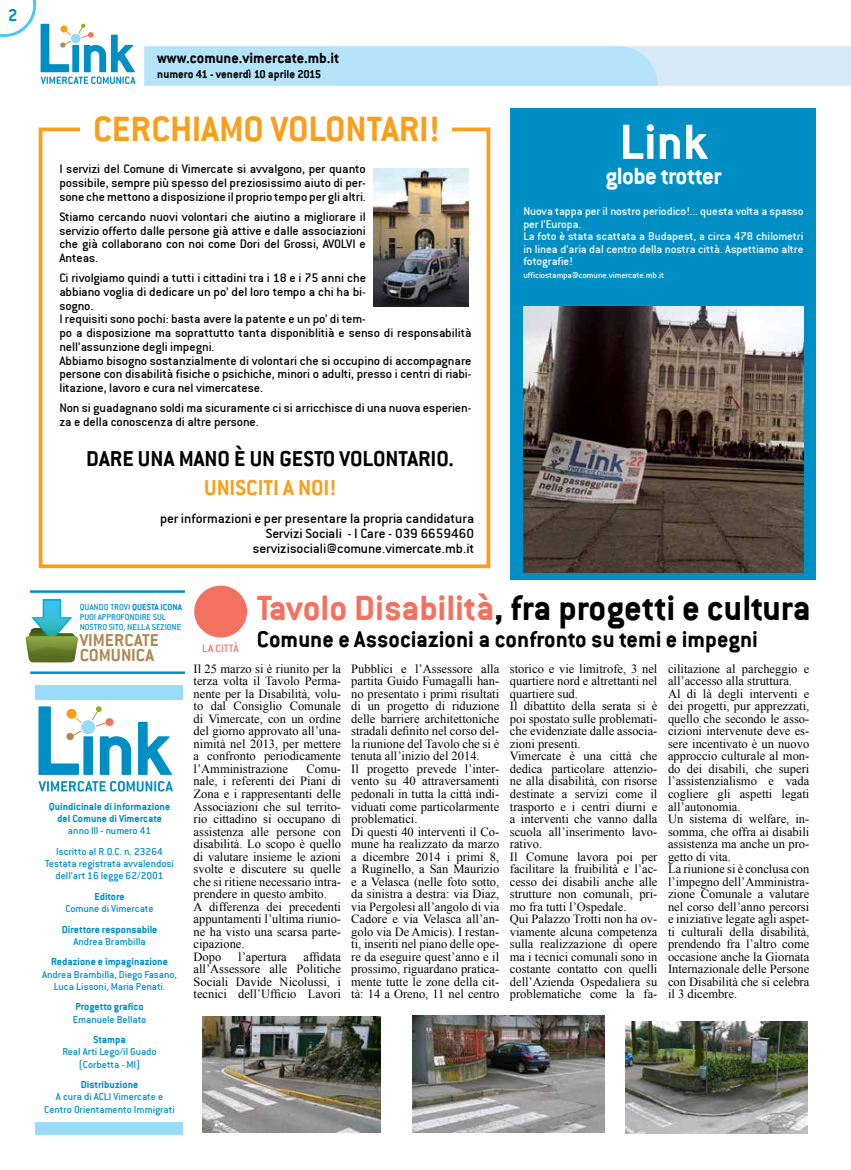
<style>
.page{position:relative;width:851px;height:1170px;background:#fff}
.page>*{position:absolute;margin:0;border:0;box-sizing:border-box;transform-origin:0 0}
.t1{font:700 54.12px "Conduit ITC";color:#fff}
.t2{font:700 38.75px "Conduit ITC";color:#000}
.t3{font:700 38.75px "Conduit ITC";color:#f99f1c}
.t4{font:700 25.88px "Conduit ITC";letter-spacing:-.02em;color:#fff}
.t5{font:700 25px "Conduit ITC";color:#000}
.t6{font:700 23.75px "Conduit ITC";color:#000}
.t7{font:700 23.75px "Conduit ITC";color:#f99f1c}
.t8{font:700 19px/15.5px "Conduit ITC";color:#af8855}
.t9{font:700 18.75px "Conduit ITC";color:#008fc5}
.t10{font:700 16.25px "Conduit ITC";color:#000}
.t11{font:15px/15px "Conduit ITC";color:#000;text-align:right}
.t12{font:13.75px/13.8px "Conduit ITC";color:#000;text-align:justify}
.t13{font:12.5px/12.5px "Times New Roman";color:#000}
.t14{font:12.5px/12.5px "Conduit ITC";color:#fff}
.t15{font:700 12.5px "Conduit ITC";color:#000}
.t16{font:11.88px "Conduit ITC";color:#f37160}
.t17{font:11.25px/12.1px "Conduit ITC";color:#008fc5;text-align:center}
.t18{font:700 11.25px/12.1px "Conduit ITC";color:#008fc5;text-align:center}
.t19{font:9.5px/10px "Conduit ITC";color:#008fc5}
.t20{font:9.38px "Conduit ITC";color:#fff}
.s1{font-weight:700}
.s2{color:#f37160}
</style>
<div class="page">
<svg style="left:144px;top:46px;width:706px;height:40px;background:#bee4f9"></svg>
<div style="left:39px;top:127px;width:451px;height:441px;border:4px solid #f99f1c"></div>
<div style="left:81px;top:108px;width:371px;height:34px;background:#fff"></div>
<svg style="left:38px;top:706px;width:134px;height:68px"></svg>
<svg style="left:38px;top:781px;width:135px;height:10px"></svg>
<div style="left:36px;top:685px;width:147px;height:14px;background:#9adbf9"></div>
<div style="left:36px;top:1122px;width:147px;height:12px;background:#9adbf9"></div>
<svg style="left:0;top:0;width:135px;height:84px"></svg>
<svg style="left:25px;top:599px;width:53px;height:63px"></svg>
<hr style="left:30px;top:671px;width:155px;height:3px;background:#008fc5">
<hr style="left:30px;top:590px;width:155px;height:2px;background:#008fc5">
<div style="left:510px;top:108px;width:306px;height:471px;background:#008fc5"></div>
<img style="left:523px;top:306px;width:280px;height:266px">
<div style="left:194px;top:585px;width:53px;height:52px;background:#f37160;border-radius:50%"></div>
<img style="left:373px;top:168px;width:95px;height:138px">
<img style="left:203px;top:1016px;width:177px;height:116px">
<img style="left:412px;top:1015px;width:192px;height:116px">
<img style="left:625px;top:1021px;width:182px;height:111px">
<h3 class="t9" style="left:8px;top:4px;width:11px">2</h3>
<h3 class="t10" style="left:157px;top:48px;width:183px">www.comune.vimercate.mb.it</h3>
<p class="t15" style="left:157px;top:67px;width:165px">numero 41 - venerdì 10 aprile 2015</p>
<h2 class="t3" style="left:93px;top:106px;width:348px">CERCHIAMO VOLONTARI!</h2>
<p class="t12" style="left:59px;top:162px;width:308px">I servizi del Comune di Vimercate si avvalgono, per quanto possibile, sempre più spesso del preziosissimo aiuto di per&shy;sone che mettono a disposizione il proprio tempo per gli altri.</p>
<p class="t12" style="left:59px;top:209px;width:308px">Stiamo cercando nuovi volontari che aiutino a migliorare il servizio offerto dalle persone già attive e dalle associazioni che già collaborano con noi come Dori del Grossi, AVOLVI e Anteas.</p>
<p class="t12" style="left:59px;top:271px;width:413px;text-align:left">Ci rivolgiamo quindi a tutti i cittadini tra i 18 e i 75 anni che<br>abbiano voglia di dedicare un po’ del loro tempo a chi ha bi-<br>sogno.<br>I requisiti sono pochi: basta avere la patente e un po’ di tem-<br>po a disposizione ma soprattutto tanta disponiblitià e senso di responsabilità nell’assunzione degli impegni.<br>Abbiamo bisogno sostanzialmente di volontari che si occupino di accompagnare persone con disabilità fisiche o psichiche, minori o adulti, presso i centri di riabi&shy;litazione, lavoro e cura nel vimercatese.</p>
<p class="t12" style="left:59px;top:401px;width:413px">Non si guadagnano soldi ma sicuramente ci si arricchisce di una nuova esperien&shy;za e della conoscenza di altre persone.</p>
<h3 class="t6" style="left:86px;top:444px;width:369px">DARE UNA MANO è UN GESTO VOLONTARIO.</h3>
<h3 class="t7" style="left:204px;top:473px;width:133px">UNISCITI A NOI!</h3>
<p class="t11" style="left:160px;top:510px;width:316px">per informazioni e per presentare la propria candidatura<br>Servizi Sociali - I Care - 039 6659460 servizisociali@comune.vimercate.mb.it</p>
<h1 class="t1" style="left:619px;top:110px;width:90px">Link</h1>
<h3 class="t4" style="left:605px;top:160px;width:118px">globe trotter</h3>
<p class="t14" style="left:523px;top:205px;width:281px">Nuova tappa per il nostro periodico!... questa volta a spasso per l’Europa.<br>La foto è stata scattata a Budapest, a circa 478 chilometri in linea d’aria dal centro della nostra città. Aspettiamo altre fotografie!</p>
<p class="t20" style="left:523px;top:269px;width:142px">ufficiostampa@comune.vimercate.mb.it</p>
<p class="t19" style="left:80px;top:602px;width:104px">QUANDO TROVI <span class="s1">QUESTA ICONA<br></span>PUOI APPROFONDIRE SUL<br>NOSTRO SITO, NELLA SEZIONE</p>
<h3 class="t8" style="left:80px;top:631px;width:81px">VIMERCATE<br>COMUNICA</h3>
<p class="t18" style="left:49px;top:800px;width:123px">Quindicinale di informazione del Comune di Vimercate</p>
<p class="t17" style="left:56px;top:820px;width:108px;line-height:20.6px">anno III - numero 41<br>Iscritto al R.O.C. n. 23264</p>
<p class="t17" style="left:45px;top:857px;width:130px">Testata registrata avvalendosi dell’art 16 legge 62/2001</p>
<p class="t18" style="left:94px;top:889px;width:32px">Editore</p>
<p class="t17" style="left:65px;top:902px;width:90px">Comune di Vimercate</p>
<p class="t18" style="left:62px;top:922px;width:97px">Direttore responsabile</p>
<p class="t17" style="left:73px;top:935px;width:74px">Andrea Brambilla</p>
<p class="t18" style="left:51px;top:955px;width:118px">Redazione e impaginazione</p>
<p class="t17" style="left:42px;top:967px;width:136px">Andrea Brambilla, Diego Fasano,<br>Luca Lissoni, Maria Penati.</p>
<p class="t18" style="left:76px;top:1000px;width:69px">Progetto grafico</p>
<p class="t17" style="left:73px;top:1012px;width:75px">Emanuele Bellato</p>
<p class="t18" style="left:93px;top:1033px;width:34px">Stampa</p>
<p class="t17" style="left:62px;top:1045px;width:96px">Real Arti Lego/il Guado (Corbetta - MI)</p>
<p class="t18" style="left:81px;top:1078px;width:59px">Distribuzione</p>
<p class="t17" style="left:44px;top:1090px;width:132px">A cura di ACLI Vimercate e<br>Centro Orientamento Immigrati</p>
<h2 class="t2" style="left:257px;top:585px;width:555px"><span class="s2">Tavolo Disabilità</span>, fra progetti e cultura</h2>
<h3 class="t5" style="left:257px;top:625px;width:502px">Comune e Associazioni a confronto su temi e impegni</h3>
<p class="t16" style="left:202px;top:641px;width:38px">lacittà</p>
<p class="t13" style="left:193px;top:662px;width:149px;text-align:justify">Il 25 marzo si è riunito per la terza volta il Tavolo Perma&shy;nente per la Disabilità, volu&shy;to dal Consiglio Comunale di Vimercate, con un ordine del giorno approvato all’una&shy;nimità nel 2013, per mettere a confronto periodicamente l’Amministrazione</p>
<p class="t13" style="left:351px;top:662px;width:149px">Pubblici e l’Assessore alla partita Guido Fumagalli han&shy;no presentato i primi risultati di un progetto di riduzione delle barriere architettoniche stradali definito nel corso del&shy;la riunione del Tavolo che si è tenuta all’inizio del 2014.<br>Il progetto prevede l’inter&shy;vento su 40 attraversamenti pedonali in tutta la città indi&shy;viduati come particolarmente problematici.<br>Di questi 40 interventi il Co&shy;mune ha realizzato da marzo a dicembre 2014 i primi 8, a Ruginello, a San Maurizio e a Velasca (nelle foto sotto, da sinistra a destra: via Diaz, via Pergolesi all’angolo di via<br>Cadore e via Velasca all’an&shy;golo via De Amicis). I restan&shy;ti, inseriti nel piano delle ope&shy;re da eseguire quest’anno e il prossimo, riguardano pratica&shy;mente tutte le zone della cit&shy;tà: 14 a Oreno, 11 nel centro</p>
<p class="t13" style="left:510px;top:662px;width:149px">storico e vie limitrofe, 3 nel quartiere nord e altrettanti nel quartiere sud.<br>Il dibattito della serata si è poi spostato sulle problemati&shy;che evidenziate dalle associa&shy;zioni presenti.<br>Vimercate è una città che dedica particolare attenzio&shy;ne alla disabilità, con risorse destinate a servizi come il trasporto e i centri diurni e a interventi che vanno dalla scuola all’inserimento lavo&shy;rativo.<br>Il Comune lavora poi per facilitare la fruibilità e l’ac&shy;cesso dei disabili anche alle strutture non comunali, pri&shy;mo fra tutti l’Ospedale.<br>Qui Palazzo Trotti non ha ov&shy;viamente alcuna competenza sulla realizzazione di opere ma i tecnici comunali sono in costante contatto con quelli dell’Azienda Ospedaliera su problematiche come la fa-</p>
<p class="t13" style="left:668px;top:662px;width:143px">cilitazione al parcheggio e all’accesso alla struttura.<br>Al di là degli interventi e dei progetti, pur apprezzati, quello che secondo le asso&shy;cizioni intervenute deve es&shy;sere incentivato è un nuovo approccio culturale al mon&shy;do dei disabili, che superi l’assistenzialismo e vada cogliere gli aspetti legati all’autonomia.<br>Un sistema di welfare, in&shy;somma, che offra ai disabili assistenza ma anche un pro&shy;getto di vita.<br>La riunione si è conclusa con l’impegno dell’Amministra&shy;zione Comunale a valutare nel corso dell’anno percorsi e iniziative legate agli aspet&shy;ti culturali della disabilità, prendendo fra l’altro come occasione anche la Giornata<br>Internazionale delle Persone con Disabilità che si celebra il 3 dicembre.</p>
<p class="t13" style="left:193px;top:762px;width:149px;text-indent:113px">Comu&shy;nale, i referenti dei Piani di<br>Zona e i rappresentanti delle<br>Associazioni che sul territo&shy;rio cittadino si occupano di assistenza alle persone con disabilità. Lo scopo è quello di valutare insieme le azioni svolte e discutere su quelle che si ritiene necessario intra&shy;prendere in questo ambito.<br>A differenza dei precedenti appuntamenti l’ultima riunio&shy;ne ha visto una scarsa parte&shy;cipazione.<br>Dopo</p>
<p class="t13" style="left:193px;top:949px;width:149px;text-align:justify;text-indent:110px">affidata all’Assessore alle Politiche Sociali Davide Nicolussi, i tecnici dell’Ufficio Lavori</p>
<p class="t13" style="left:238px;top:949px;width:50px">l’apertura</p>
</div>
